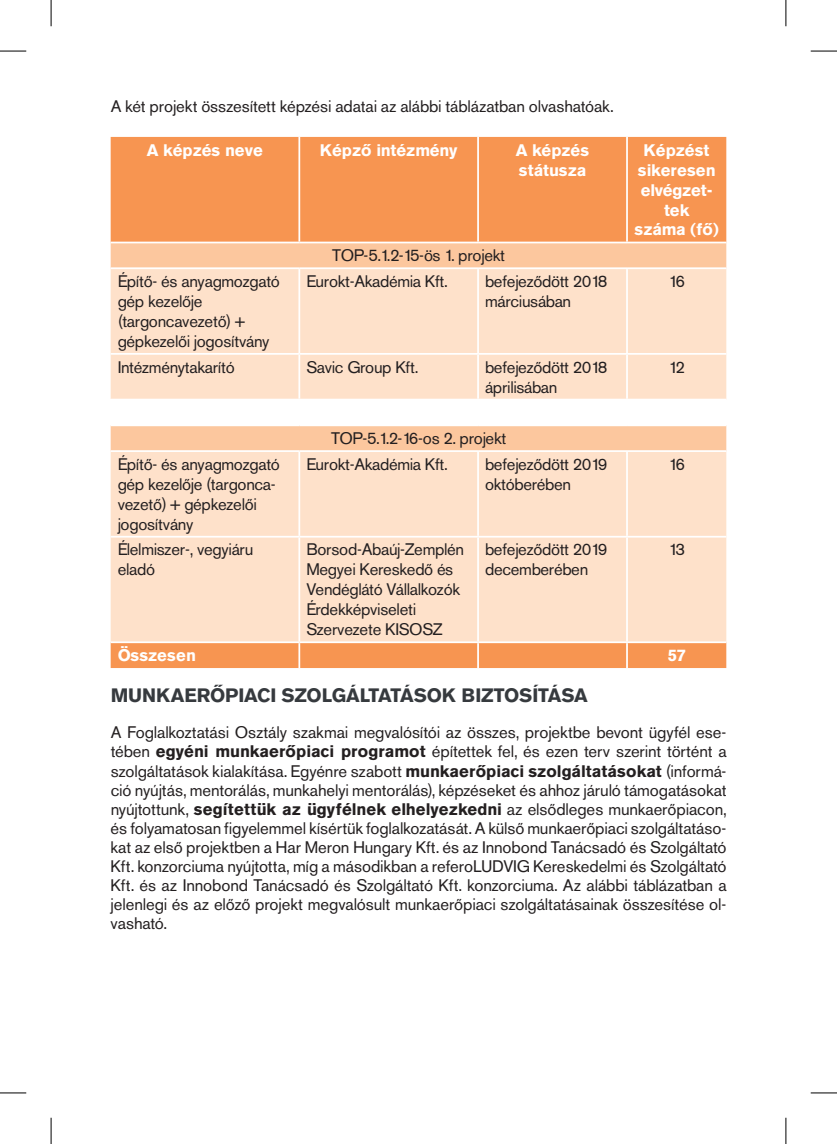
<style>
.page{position:relative;width:837px;height:1144px;background:#fff}
.page>*{position:absolute;margin:0;border:0;box-sizing:border-box;transform-origin:0 0}
.t1{font:700 19.25px "Akzidenz Grotesk PFL";letter-spacing:.01em;color:#363a3e}
.t2{font:16.62px/19.9px "Akzidenz Grotesk PFL";color:#231f20}
.t3{font:700 16.62px/19.9px "Akzidenz Grotesk PFL";color:#fff}
.s1{font-weight:700}
</style>
<div class="page">
<div style="left:111px;top:137px;width:615px;height:105px;background:#f79551"></div>
<div style="left:111px;top:243px;width:615px;height:24px;background:#fcc79e"></div>
<svg style="left:111px;top:269px;width:615px;height:372px;background:#fddfc7"></svg>
<div style="left:111px;top:400px;width:615px;height:25px;background:#fff"></div>
<hr style="left:298px;top:137px;width:2px;height:105px;background:#fff">
<hr style="left:477px;top:137px;width:2px;height:105px;background:#fff">
<hr style="left:626px;top:137px;width:1px;height:105px;background:#fff">
<hr style="left:298px;top:269px;width:2px;height:84px;background:#fff">
<hr style="left:477px;top:269px;width:2px;height:84px;background:#fff">
<hr style="left:626px;top:269px;width:1px;height:84px;background:#fff">
<hr style="left:111px;top:353px;width:188px;height:2px;background:#fff">
<hr style="left:299px;top:353px;width:179px;height:2px;background:#fff">
<hr style="left:298px;top:355px;width:2px;height:44px;background:#fff">
<hr style="left:478px;top:353px;width:148px;height:2px;background:#fff">
<hr style="left:477px;top:355px;width:2px;height:44px;background:#fff">
<hr style="left:626px;top:353px;width:100px;height:2px;background:#fff">
<hr style="left:626px;top:355px;width:1px;height:44px;background:#fff">
<hr style="left:111px;top:399px;width:188px;height:1px;background:#fff">
<hr style="left:299px;top:399px;width:179px;height:1px;background:#fff">
<hr style="left:478px;top:399px;width:148px;height:1px;background:#fff">
<hr style="left:626px;top:399px;width:100px;height:1px;background:#fff">
<hr style="left:111px;top:424px;width:188px;height:2px;background:#fff">
<hr style="left:299px;top:424px;width:179px;height:2px;background:#fff">
<hr style="left:478px;top:424px;width:148px;height:2px;background:#fff">
<hr style="left:626px;top:424px;width:100px;height:2px;background:#fff">
<hr style="left:111px;top:450px;width:188px;height:2px;background:#fff">
<hr style="left:299px;top:450px;width:179px;height:2px;background:#fff">
<hr style="left:298px;top:452px;width:2px;height:84px;background:#fff">
<hr style="left:478px;top:450px;width:148px;height:2px;background:#fff">
<hr style="left:477px;top:452px;width:2px;height:84px;background:#fff">
<hr style="left:626px;top:450px;width:100px;height:2px;background:#fff">
<hr style="left:626px;top:452px;width:1px;height:84px;background:#fff">
<hr style="left:111px;top:536px;width:188px;height:2px;background:#fff">
<hr style="left:299px;top:536px;width:179px;height:2px;background:#fff">
<hr style="left:298px;top:538px;width:2px;height:103px;background:#fff">
<hr style="left:478px;top:536px;width:148px;height:2px;background:#fff">
<hr style="left:477px;top:538px;width:2px;height:103px;background:#fff">
<hr style="left:626px;top:536px;width:100px;height:2px;background:#fff">
<hr style="left:626px;top:538px;width:1px;height:103px;background:#fff">
<svg style="left:111px;top:642px;width:615px;height:26px;background:#f79a5a"></svg>
<svg style="left:0;top:51px;width:26px;height:1px"></svg>
<svg style="left:810px;top:51px;width:26px;height:1px"></svg>
<svg style="left:0;top:1092px;width:26px;height:1px"></svg>
<svg style="left:810px;top:1092px;width:26px;height:1px"></svg>
<svg style="left:51px;top:0;width:1px;height:26px"></svg>
<svg style="left:51px;top:1118px;width:1px;height:26px"></svg>
<svg style="left:785px;top:0;width:1px;height:26px"></svg>
<svg style="left:785px;top:1118px;width:1px;height:26px"></svg>
<p class="t2" style="left:111px;top:97px;width:504px">A két projekt összesített képzési adatai az alábbi táblázatban olvashatóak.</p>
<p class="t3" style="left:147px;top:140px;width:118px">A képzés neve</p>
<p class="t3" style="left:320px;top:140px;width:139px">Képző intézmény</p>
<p class="t3" style="left:515px;top:140px;width:75px">A képzés státusza</p>
<p class="t3" style="left:634px;top:140px;width:86px;text-align:center">Képzést sikeresen elvégzet&shy;tek<br>száma (fő)</p>
<p class="t2" style="left:332px;top:245px;width:174px">TOP-5.1.2-15-ös 1. projekt</p>
<p class="t2" style="left:118px;top:271px;width:163px">Építő- és anyagmozgató gép kezelője (targoncavezető) + gépkezelői jogosítvány</p>
<p class="t2" style="left:306px;top:271px;width:142px">Eurokt-Akadémia Kft.</p>
<p class="t2" style="left:485px;top:271px;width:123px">befejeződött 2018 márciusában</p>
<p class="t2" style="left:668px;top:271px;width:17px">16</p>
<p class="t2" style="left:118px;top:357px;width:118px">Intézménytakarító</p>
<p class="t2" style="left:306px;top:357px;width:113px">Savic Group Kft.</p>
<p class="t2" style="left:485px;top:357px;width:123px">befejeződött 2018 áprilisában</p>
<p class="t2" style="left:668px;top:357px;width:17px">12</p>
<p class="t2" style="left:331px;top:428px;width:176px">TOP-5.1.2-16-os 2. projekt</p>
<p class="t2" style="left:118px;top:454px;width:163px">Építő- és anyagmozgató gép kezelője (targonca&shy;vezető) + gépkezelői jogosítvány</p>
<p class="t2" style="left:306px;top:454px;width:142px">Eurokt-Akadémia Kft.</p>
<p class="t2" style="left:485px;top:454px;width:123px">befejeződött 2019 októberében</p>
<p class="t2" style="left:668px;top:454px;width:17px">16</p>
<p class="t2" style="left:118px;top:540px;width:137px">Élelmiszer-, vegyiáru eladó</p>
<p class="t2" style="left:306px;top:540px;width:159px">Borsod-Abaúj-Zemplén<br>Megyei Kereskedő és<br>Vendéglátó Vállalkozók<br>Érdekképviseleti<br>Szervezete KISOSZ</p>
<p class="t2" style="left:485px;top:540px;width:123px">befejeződött 2019 decemberében</p>
<p class="t2" style="left:668px;top:540px;width:17px">13</p>
<p class="t3" style="left:118px;top:645px;width:79px">Összesen</p>
<p class="t3" style="left:667px;top:645px;width:19px">57</p>
<p class="t1" style="left:111px;top:684px;width:478px">MUNKAERŐPIACI SZOLGÁLTATÁSOK BIZTOSÍTÁSA</p>
<p class="t2" style="left:111px;top:723px;width:617px;line-height:19.1px;text-align:justify">A Foglalkoztatási Osztály szakmai megvalósítói az összes, projektbe bevont ügyfél ese&shy;tében <span class="s1">egyéni munkaerőpiaci programot</span> építettek fel, és ezen terv szerint történt a szolgáltatások kialakítása. Egyénre szabott <span class="s1">munkaerőpiaci szolgáltatásokat</span> (informá&shy;ció nyújtás, mentorálás, munkahelyi mentorálás), képzéseket és ahhoz járuló támogatásokat nyújtottunk, <span class="s1">segítettük az ügyfélnek elhelyezkedni</span> az elsődleges munkaerőpiacon, és folyamatosan figyelemmel kísértük foglalkozatását. A külső munkaerőpiaci szolgáltatáso&shy;kat az első projektben a Har Meron Hungary Kft. és az Innobond Tanácsadó és Szolgáltató Kft. konzorciuma nyújtotta, míg a másodikban a referoLUDVIG Kereskedelmi és Szolgáltató Kft. és az Innobond Tanácsadó és Szolgáltató Kft. konzorciuma. Az alábbi táblázatban a jelenlegi és az előző projekt megvalósult munkaerőpiaci szolgáltatásainak összesítése ol&shy;vasható.</p>
</div>
